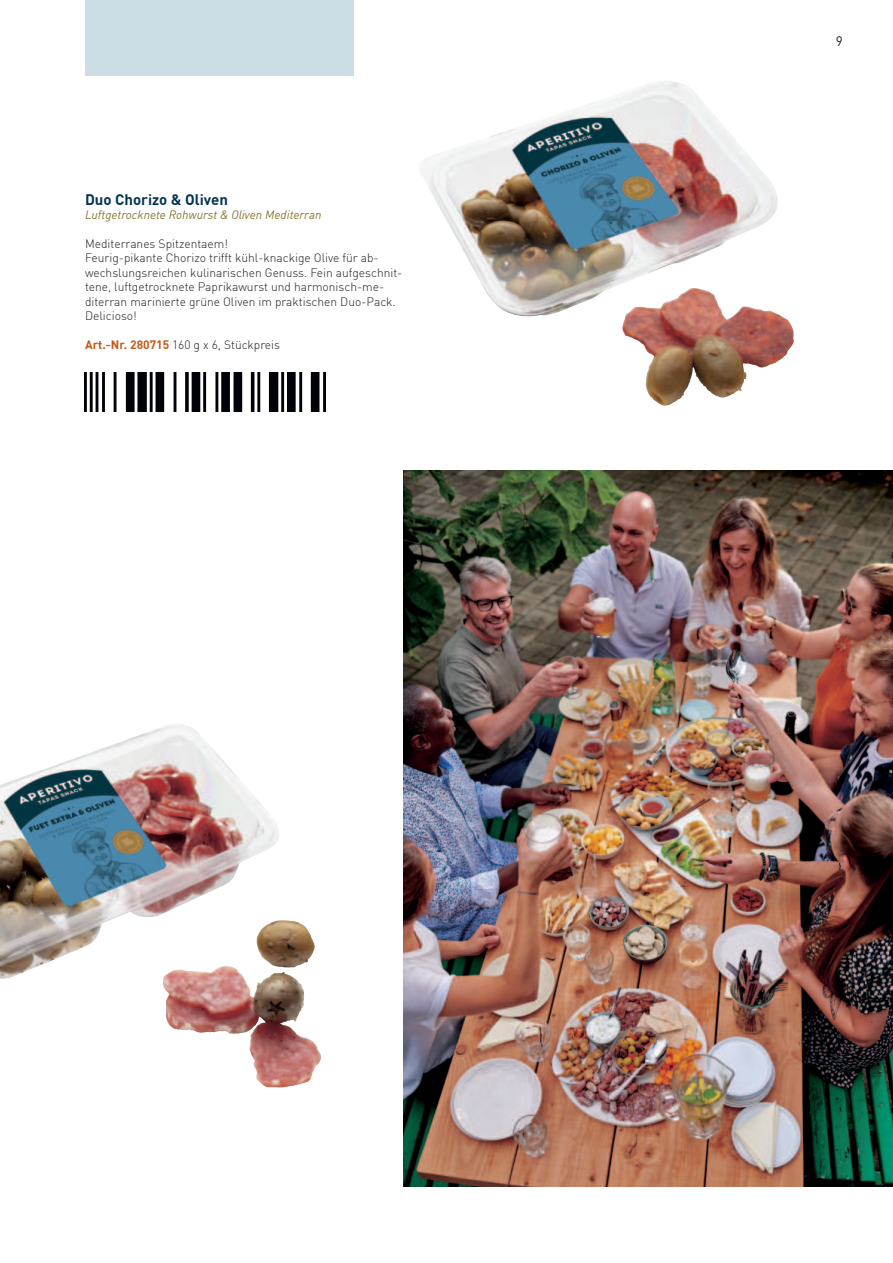
<style>
.page{position:relative;width:893px;height:1263px;background:#fff}
.page>*{position:absolute;margin:0;border:0;box-sizing:border-box;transform-origin:0 0}
.t1{font:700 15px "DIN Offc";color:#043552}
.t2{font:13.5px "DIN Offc";color:#231f20}
.t3{font:300 12px/14.4px "DIN Offc";color:#231f20}
.t4{font:italic 12px "DIN Offc";color:#8b752e}
.s1{font-weight:700;color:#c25717}
</style>
<div class="page">
<div style="left:85px;top:0;width:269px;height:75px;background:#cddde6"></div>
<img style="left:0;top:724px;width:279px;height:255px">
<img style="left:162px;top:920px;width:153px;height:114px">
<img style="left:419px;top:81px;width:359px;height:237px">
<img style="left:622px;top:289px;width:117px;height:117px">
<img style="left:403px;top:471px;width:490px;height:715px">
<img style="left:84px;top:373px;width:241px;height:38px">
<p class="t1" style="left:85px;top:191px;width:144px">Duo Chorizo &amp; Oliven</p>
<p class="t4" style="left:85px;top:210px;width:238px">Luftgetrocknete Rohwurst &amp; Oliven Mediterran</p>
<p class="t3" style="left:85px;top:237px;width:319px">Mediterranes Spitzentaem!<br>Feurig-pikante Chorizo trifft kühl-knackige Olive für ab&shy;wechslungsreichen kulinarischen Genuss. Fein aufgeschnit&shy;tene, luftgetrocknete Paprikawurst und harmonisch-me&shy;diterran marinierte grüne Oliven im praktischen Duo-Pack.<br>Delicioso!</p>
<p class="t3" style="left:85px;top:338px;width:197px"><span class="s1">Art.-Nr. 280715</span> 160 g x 6, Stückpreis</p>
<p class="t2" style="left:836px;top:36px;width:9px">9</p>
</div>
